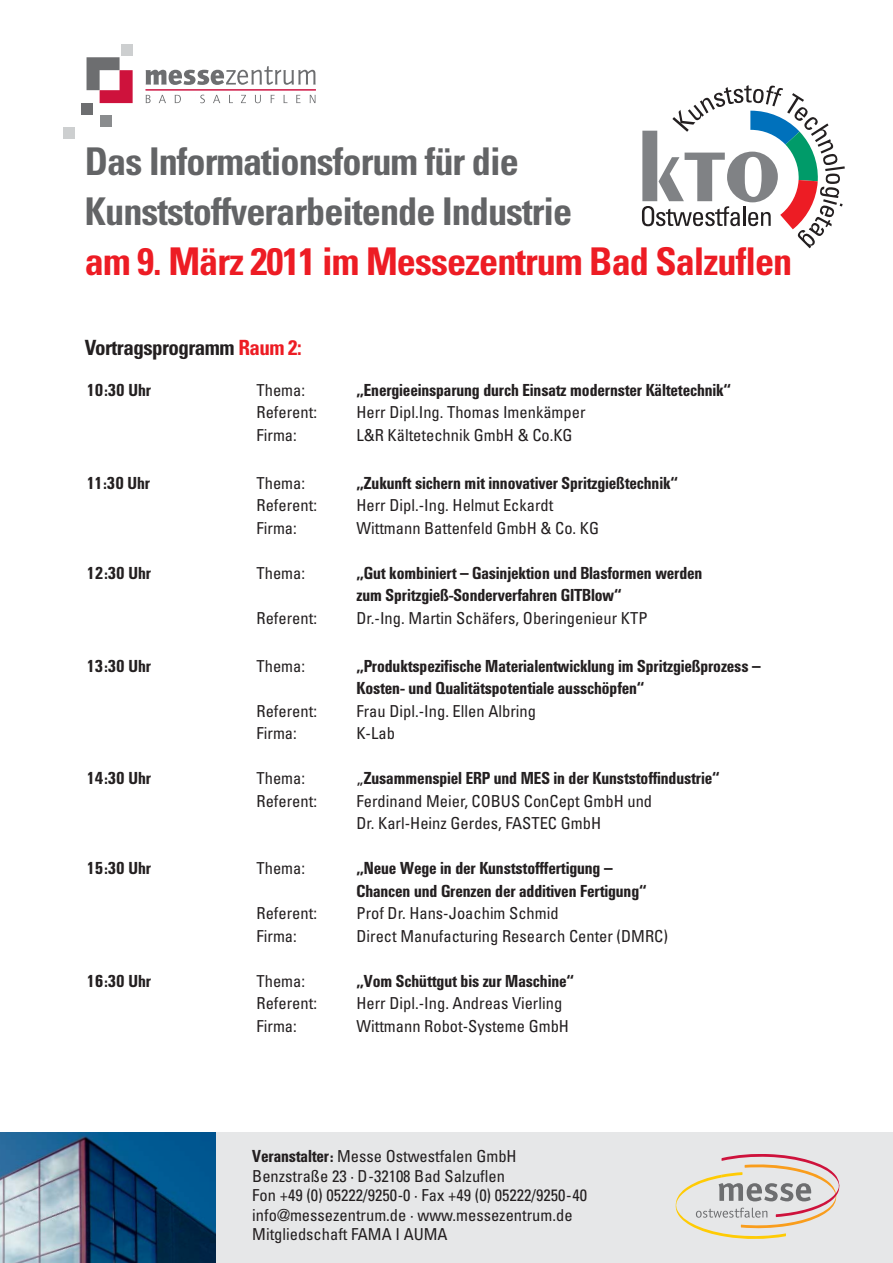
<style>
.page{position:relative;width:893px;height:1263px;background:#fff}
.page>*{position:absolute;margin:0;border:0;box-sizing:border-box;transform-origin:0 0}
.t1{font:700 condensed 38.25px/49.8px "Univers";letter-spacing:-.025em;color:#636466}
.t2{font:700 condensed 38.25px "Univers";letter-spacing:-.025em;color:#ed1c24}
.t3{font:700 condensed 21px "Univers";letter-spacing:-.025em;color:#231f20}
.t4{font:condensed 16.5px/19.5px "Univers";color:#231f20}
.t5{font:16.5px/22.5px "Univers 67 Bold Cond";color:#231f20}
.s1{color:#ed1c24}
.s2{font-family:"Univers";font-stretch:condensed}
.s3{font-family:"Univers 67 Bold Cond";font-stretch:normal}
</style>
<div class="page">
<div style="left:121px;top:44px;width:12px;height:12px;background:#cdcfd0"></div>
<svg style="left:87px;top:57px;width:46px;height:46px"></svg>
<div style="left:100px;top:115px;width:11px;height:12px;background:#8a8c8e"></div>
<div style="left:81px;top:103px;width:11px;height:12px;background:#6d6e70"></div>
<div style="left:63px;top:127px;width:12px;height:12px;background:#cdcfd0"></div>
<svg style="left:146px;top:66px;width:170px;height:19px"></svg>
<svg style="left:146px;top:95px;width:5px;height:8px"></svg>
<svg style="left:159px;top:95px;width:7px;height:8px"></svg>
<svg style="left:175px;top:95px;width:6px;height:8px"></svg>
<svg style="left:200px;top:95px;width:5px;height:8px"></svg>
<svg style="left:213px;top:95px;width:7px;height:8px"></svg>
<svg style="left:241px;top:95px;width:5px;height:8px"></svg>
<svg style="left:255px;top:95px;width:6px;height:8px"></svg>
<svg style="left:271px;top:95px;width:4px;height:8px"></svg>
<svg style="left:283px;top:95px;width:4px;height:8px"></svg>
<svg style="left:296px;top:95px;width:4px;height:8px"></svg>
<svg style="left:310px;top:95px;width:6px;height:8px"></svg>
<hr style="left:146px;top:90px;width:170px;height:1px;background:#ce1041">
<svg style="left:642px;top:85px;width:203px;height:163px"></svg>
<div style="left:0;top:1132px;width:892px;height:131px;background:#e6e7e8"></div>
<img style="left:0;top:1132px;width:215px;height:131px">
<svg style="left:676px;top:1154px;width:164px;height:85px"></svg>
<h1 class="t1" style="left:85px;top:141px;width:489px">Das Informationsforum für die<br>Kunststoffverarbeitende Industrie</h1>
<h1 class="t2" style="left:85px;top:247px;width:709px">am 9. März 2011 im Messezentrum Bad Salzuflen</h1>
<p class="t3" style="left:85px;top:340px;width:218px">Vortragsprogramm <span class="s1">Raum 2:</span></p>
<p class="t5" style="left:86px;top:380px;width:66px">10:30 Uhr</p>
<p class="t4" style="left:256px;top:382px;width:50px">Thema:</p>
<p class="t5" style="left:356px;top:380px;width:376px">„Energieeinsparung durch Einsatz modernster Kältetechnik“</p>
<p class="t4" style="left:256px;top:404px;width:62px">Referent:</p>
<p class="t4" style="left:356px;top:404px;width:230px">Herr Dipl.Ing. Thomas Imenkämper</p>
<p class="t4" style="left:256px;top:427px;width:42px">Firma:</p>
<p class="t4" style="left:356px;top:427px;width:218px">L&amp;R Kältetechnik GmbH &amp; Co.KG</p>
<p class="t5" style="left:86px;top:473px;width:65px">11:30 Uhr</p>
<p class="t4" style="left:256px;top:475px;width:50px">Thema:</p>
<p class="t5" style="left:356px;top:473px;width:323px">„Zukunft sichern mit innovativer Spritzgießtechnik“</p>
<p class="t4" style="left:256px;top:497px;width:62px">Referent:</p>
<p class="t4" style="left:356px;top:497px;width:198px">Herr Dipl.-Ing. Helmut Eckardt</p>
<p class="t4" style="left:256px;top:520px;width:42px">Firma:</p>
<p class="t4" style="left:356px;top:520px;width:244px">Wittmann Battenfeld GmbH &amp; Co. KG</p>
<p class="t5" style="left:86px;top:563px;width:66px">12:30 Uhr</p>
<p class="t4" style="left:256px;top:565px;width:50px">Thema:</p>
<p class="t5" style="left:356px;top:563px;width:347px">„Gut kombiniert – Gasinjektion und Blasformen werden zum Spritzgieß-Sonderverfahren GITBlow“</p>
<p class="t4" style="left:256px;top:610px;width:62px">Referent:</p>
<p class="t4" style="left:356px;top:610px;width:293px">Dr.-Ing. Martin Schäfers, Oberingenieur KTP</p>
<p class="t5" style="left:86px;top:656px;width:66px">13:30 Uhr</p>
<p class="t4" style="left:256px;top:658px;width:50px">Thema:</p>
<p class="t5" style="left:356px;top:656px;width:405px">„Produktspezifische Materialentwicklung im Spritzgießprozess –<br>Kosten- und Qualitätspotentiale ausschöpfen“</p>
<p class="t4" style="left:256px;top:703px;width:62px">Referent:</p>
<p class="t4" style="left:356px;top:703px;width:181px">Frau Dipl.-Ing. Ellen Albring</p>
<p class="t4" style="left:256px;top:725px;width:42px">Firma:</p>
<p class="t4" style="left:356px;top:725px;width:40px">K-Lab</p>
<p class="t5" style="left:86px;top:769px;width:66px">14:30 Uhr</p>
<p class="t4" style="left:256px;top:770px;width:50px">Thema:</p>
<p class="t5" style="left:356px;top:769px;width:365px"><span class="s2">„</span>Zusammenspiel ERP und MES in der Kunststoffindustrie“</p>
<p class="t4" style="left:256px;top:793px;width:62px">Referent:</p>
<p class="t4" style="left:356px;top:791px;width:297px;line-height:22.5px">Ferdinand Meier, COBUS ConCept GmbH und<br>Dr. Karl-Heinz Gerdes, FASTEC GmbH</p>
<p class="t5" style="left:86px;top:859px;width:66px">15:30 Uhr</p>
<p class="t4" style="left:256px;top:860px;width:50px">Thema:</p>
<p class="t5" style="left:356px;top:859px;width:292px">„Neue Wege in der Kunststofffertigung –<br>Chancen und Grenzen der additiven Fertigung“</p>
<p class="t4" style="left:256px;top:905px;width:62px">Referent:</p>
<p class="t4" style="left:356px;top:905px;width:204px">Prof Dr. Hans-Joachim Schmid</p>
<p class="t4" style="left:256px;top:928px;width:42px">Firma:</p>
<p class="t4" style="left:356px;top:928px;width:313px">Direct Manufacturing Research Center (DMRC)</p>
<p class="t5" style="left:86px;top:971px;width:66px">16:30 Uhr</p>
<p class="t4" style="left:256px;top:973px;width:50px">Thema:</p>
<p class="t5" style="left:356px;top:971px;width:219px">„Vom Schüttgut bis zur Maschine“</p>
<p class="t4" style="left:256px;top:995px;width:62px">Referent:</p>
<p class="t4" style="left:356px;top:995px;width:207px">Herr Dipl.-Ing. Andreas Vierling</p>
<p class="t4" style="left:256px;top:1018px;width:42px">Firma:</p>
<p class="t4" style="left:356px;top:1018px;width:214px">Wittmann Robot-Systeme GmbH</p>
<p class="t4" style="left:252px;top:1148px;width:336px"><span class="s3">Veranstalter:</span> Messe Ostwestfalen GmbH Benzstraße 23 · D-32108 Bad Salzuflen<br>Fon +49 (0) 05222/9250-0 · Fax +49 (0) 05222/9250-40 info@messezentrum.de · www.messezentrum.de Mitgliedschaft FAMA I AUMA</p>
</div>
